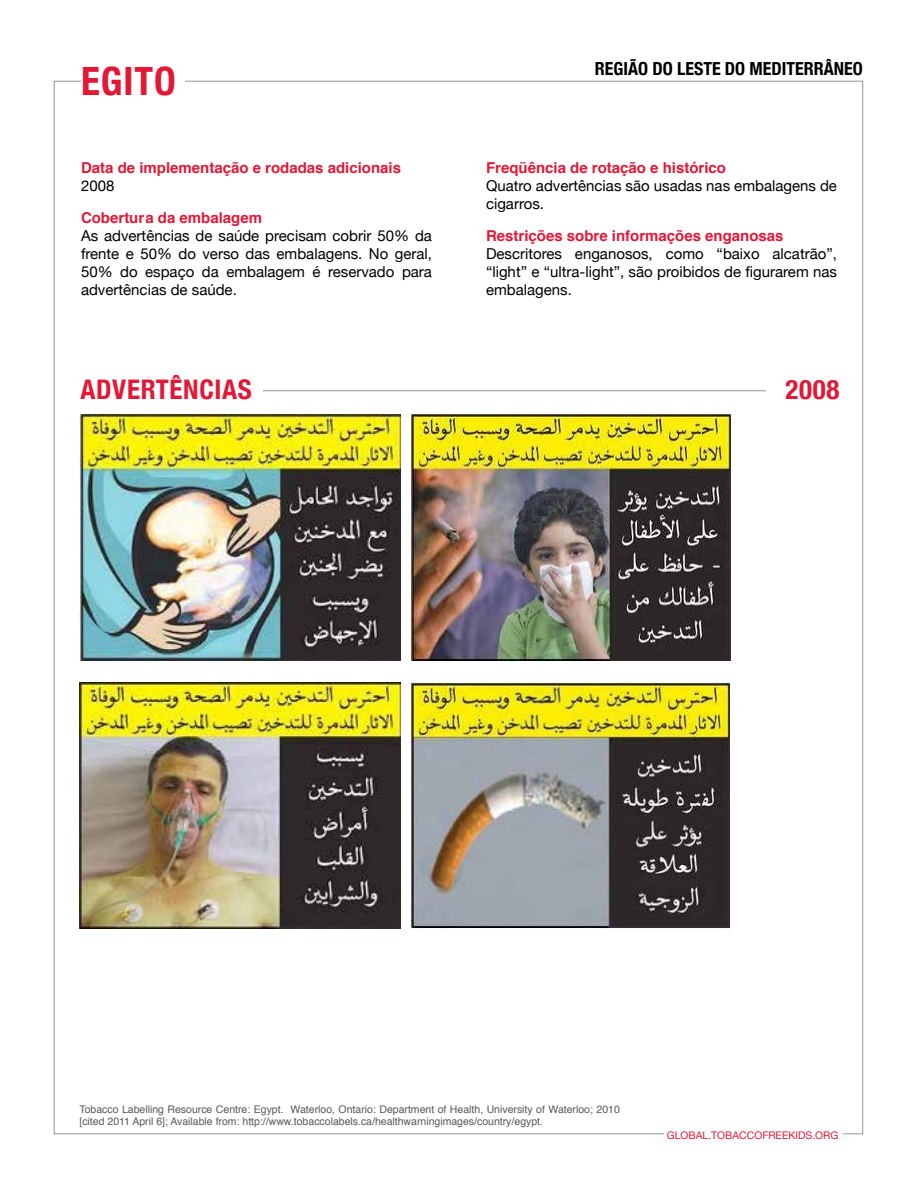
<style>
.page{position:relative;width:918px;height:1188px;background:#fff}
.page>*{position:absolute;margin:0;border:0;box-sizing:border-box;transform-origin:0 0}
.t1{font:700 condensed 39px "Helvetica Neue";letter-spacing:.025em;color:#e31837}
.t2{font:700 condensed 27px "Helvetica Neue";letter-spacing:.025em;color:#e31837}
.t3{font:700 condensed 18px "Helvetica Neue";color:#000}
.t4{font:15px/18px "Helvetica Neue";color:#000;text-align:justify}
.t5{font:700 15px "Helvetica";color:#e31837}
.t6{font:10.5px/12px "Helvetica";color:#58595b}
.t7{font:10.5px "Helvetica Neue";color:#e31837}
</style>
<div class="page">
<hr style="left:191px;top:391px;width:646px;height:1px;background:#939598">
<img style="left:80px;top:414px;width:320px;height:246px">
<img style="left:410px;top:414px;width:321px;height:246px">
<img style="left:80px;top:683px;width:320px;height:245px">
<img style="left:410px;top:683px;width:321px;height:245px">
<div style="left:766px;top:373px;width:73px;height:27px;background:#fff"></div>
<div style="left:80px;top:373px;width:183px;height:27px;background:#fff"></div>
<h1 class="t1" style="left:81px;top:49px;width:94px">egito</h1>
<p class="t3" style="left:595px;top:54px;width:9px">REGI</p>
<p class="t3" style="left:628px;top:54px;width:67px">ÃO DO LESTE</p>
<p class="t3" style="left:725px;top:54px;width:35px">DO MEDITERR</p>
<p class="t3" style="left:824px;top:54px;width:41px">ÂNEO</p>
<p class="t5" style="left:81px;top:156px;width:322px">Data de implementação e rodadas adicionais</p>
<p class="t4" style="left:81px;top:176px;width:35px">2008</p>
<p class="t5" style="left:81px;top:205px;width:183px">Cobertura da embalagem</p>
<p class="t4" style="left:81px;top:225px;width:353px">As advertências de saúde precisam cobrir 50% da frente e 50% do verso das embalagens. No geral, 50% do espaço da embalagem é reservado para advertências de saúde.</p>
<p class="t5" style="left:486px;top:156px;width:242px">Freqüência de rotação e histórico</p>
<p class="t4" style="left:486px;top:176px;width:353px">Quatro advertências são usadas nas embalagens de cigarros.</p>
<p class="t5" style="left:486px;top:223px;width:299px">Restrições sobre informações enganosas</p>
<p class="t4" style="left:486px;top:243px;width:353px">Descritores enganosos, como “baixo alcatrão”, “light” e “ultra-light”, são proibidos de figurarem nas embalagens.</p>
<h2 class="t2" style="left:80px;top:367px;width:16px">ADVERT</h2>
<h2 class="t2" style="left:170px;top:367px;width:29px">ÊNCIAS</h2>
<h2 class="t2" style="left:785px;top:367px;width:55px">2008</h2>
<p class="t6" style="left:79px;top:1104px;width:542px">Tobacco Labelling Resource Centre: Egypt. Waterloo, Ontario: Department of Health, University of Waterloo; 2010 [cited 2011 April 6]; Available from: http://www.tobaccolabels.ca/healthwarningimages/country/egypt.</p>
<p class="t7" style="left:667px;top:1126px;width:173px">global.tobaccofreekids.org</p>
</div>
